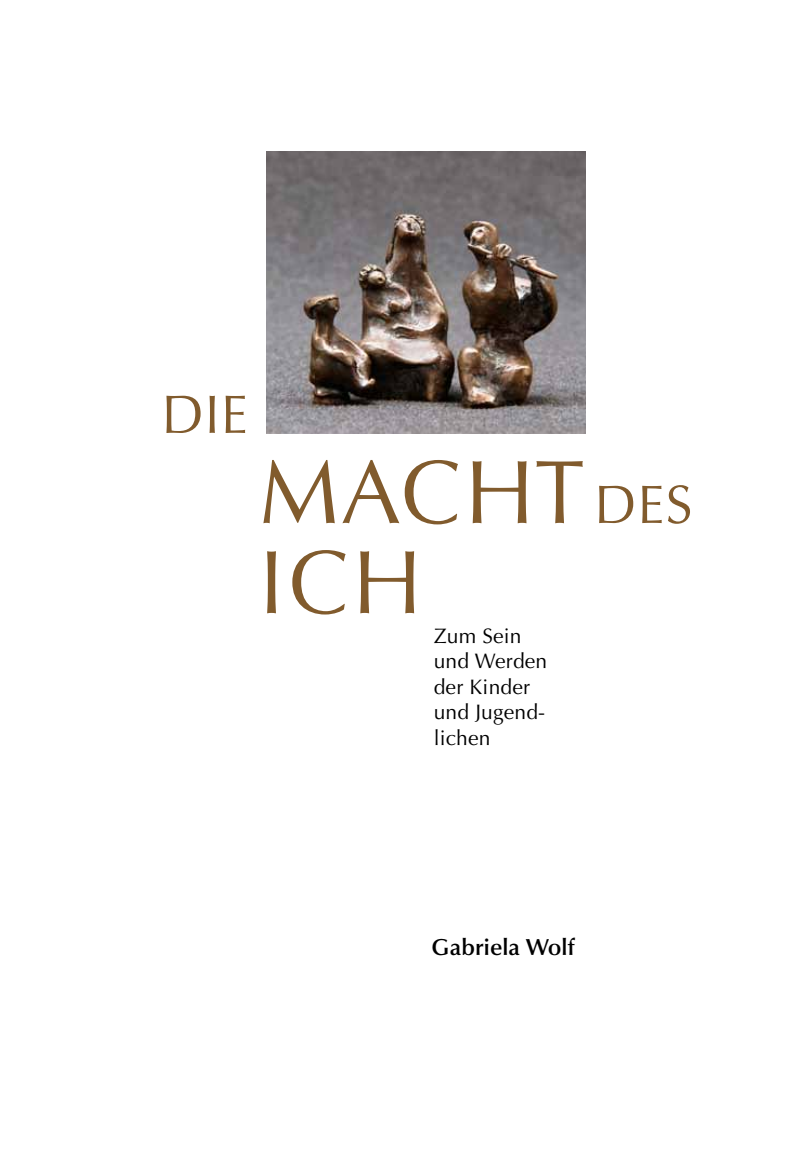
<style>
.page{position:relative;width:808px;height:1149px;background:#fff}
.page>*{position:absolute;margin:0;border:0;box-sizing:border-box;transform-origin:0 0}
.t1{font:90px/90px "Optima";letter-spacing:.03em;color:#815b2d}
.t2{font:54px "Optima";color:#815b2d}
.t3{font:600 23.25px "Optima";color:#000}
.t4{font:21px/25.5px "Optima";letter-spacing:.01em;color:#000}
.s1{font-size:54px}
</style>
<div class="page">
<img style="left:266px;top:152px;width:320px;height:281px">
<h2 class="t2" style="left:162px;top:383px;width:88px">DIE</h2>
<h1 class="t1" style="left:259px;top:448px;width:435px">MACHT <span class="s1">DES<br></span>ICH</h1>
<p class="t4" style="left:434px;top:623px;width:115px">Zum Sein und Werden der Kinder und Jugend&shy;lichen</p>
<p class="t3" style="left:432px;top:933px;width:145px">Gabriela Wolf</p>
</div>
